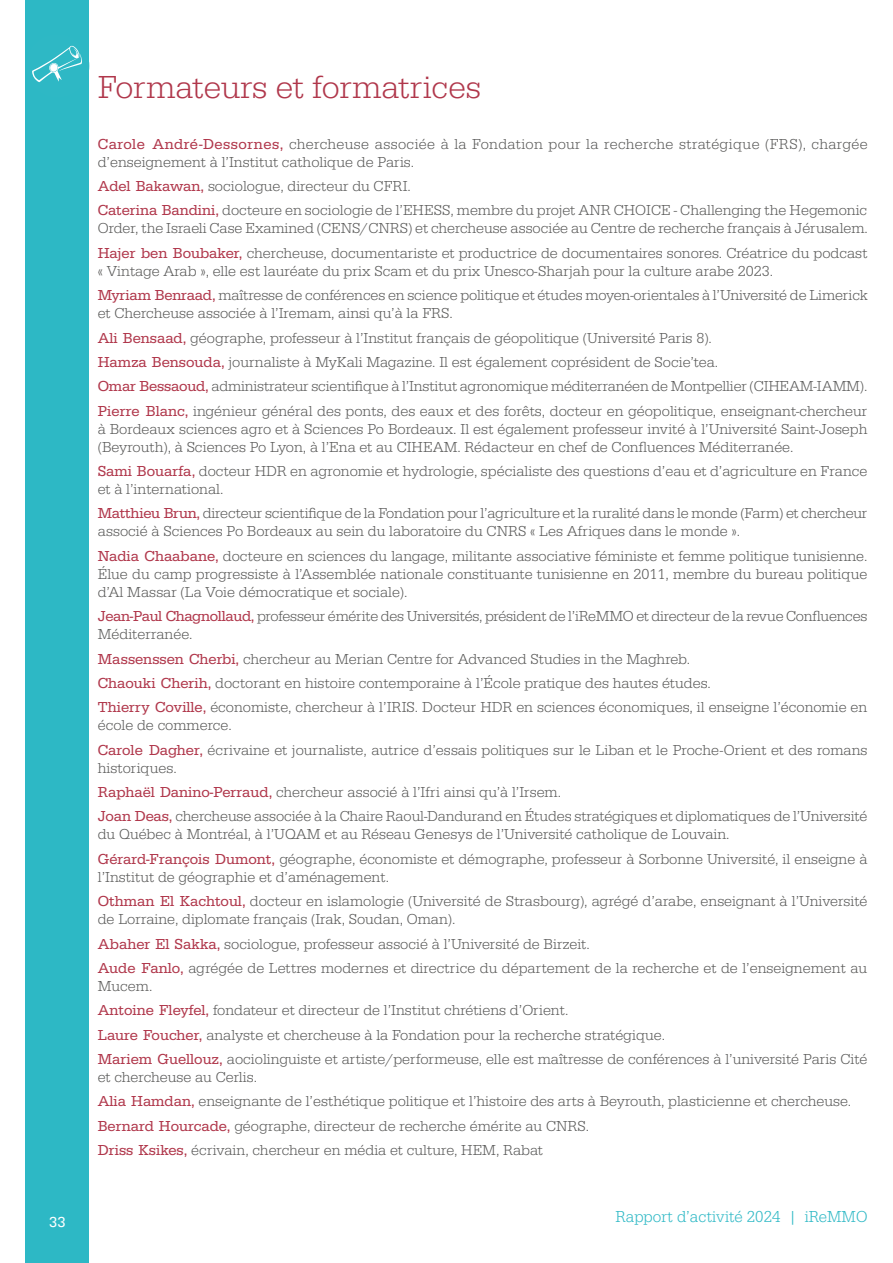
<style>
.page{position:relative;width:893px;height:1263px;background:#fff}
.page>*{position:absolute;margin:0;border:0;box-sizing:border-box;transform-origin:0 0}
.t1{font:300 33px "Egyptienne URW";color:#b0374b}
.t2{font:300 16.5px "Egyptienne URW Nar";color:#2db8c5}
.t3{font:300 15px/24.3px "Egyptienne URW";color:#575756}
.t4{font:15px "Egyptienne URW";color:#fff}
.s1{font-weight:400;color:#b0374b}
</style>
<div class="page">
<div style="left:26px;top:0;width:63px;height:1263px;background:#2db8c5"></div>
<svg style="left:32px;top:45px;width:50px;height:37px"></svg>
<h1 class="t1" style="left:98px;top:68px;width:385px">Formateurs et formatrices</h1>
<p class="t3" style="left:98px;top:135px;width:771px;line-height:18px"><span class="s1">Carole André-Dessornes,</span> chercheuse associée à la Fondation pour la recherche stratégique (FRS), chargée d’enseignement à l’Institut catholique de Paris.</p>
<p class="t3" style="left:98px;top:174px;width:771px"><span class="s1">Adel Bakawan,</span> sociologue, directeur du CFRI.<br><span class="s1">Caterina Bandini,</span> docteure en sociologie de l’EHESS, membre du projet ANR CHOICE - Challenging the Hegemonic</p>
<p class="t3" style="left:98px;top:216px;width:772px">Order, the Israeli Case Examined (CENS/CNRS) et chercheuse associée au Centre de recherche français à Jérusalem.<br><span class="s1">Hajer ben Boubaker,</span> chercheuse, documentariste et productrice de documentaires sonores. Créatrice du podcast</p>
<p class="t3" style="left:98px;top:259px;width:771px">« Vintage Arab », elle est lauréate du prix Scam et du prix Unesco-Sharjah pour la culture arabe 2023.<br><span class="s1">Myriam Benraad,</span> maîtresse de conférences en science politique et études moyen-orientales à l’Université de Limerick</p>
<p class="t3" style="left:98px;top:301px;width:771px">et Chercheuse associée à l’Iremam, ainsi qu’à la FRS.<br><span class="s1">Ali Bensaad,</span> géographe, professeur à l’Institut français de géopolitique (Université Paris 8).<br><span class="s1">Hamza Bensouda,</span> journaliste à MyKali Magazine. Il est également coprésident de Socie’tea.<br><span class="s1">Omar Bessaoud,</span> administrateur scientifique à l’Institut agronomique méditerranéen de Montpellier (CIHEAM-IAMM).<br><span class="s1">Pierre Blanc,</span> ingénieur général des ponts, des eaux et des forêts, docteur en géopolitique, enseignant-chercheur</p>
<p class="t3" style="left:98px;top:420px;width:771px;line-height:18px">à Bordeaux sciences agro et à Sciences Po Bordeaux. Il est également professeur invité à l’Université Saint-Joseph (Beyrouth), à Sciences Po Lyon, à l’Ena et au CIHEAM. Rédacteur en chef de Confluences Méditerranée.</p>
<p class="t3" style="left:98px;top:462px;width:771px;line-height:18px"><span class="s1">Sami Bouarfa,</span> docteur HDR en agronomie et hydrologie, spécialiste des questions d’eau et d’agriculture en France et à l’international.</p>
<p class="t3" style="left:98px;top:505px;width:771px;line-height:18px"><span class="s1">Matthieu Brun,</span> directeur scientifique de la Fondation pour l’agriculture et la ruralité dans le monde (Farm) et chercheur associé à Sciences Po Bordeaux au sein du laboratoire du CNRS « Les Afriques dans le monde ».</p>
<p class="t3" style="left:98px;top:547px;width:771px;line-height:18px;text-align:justify"><span class="s1">Nadia Chaabane,</span> docteure en sciences du langage, militante associative féministe et femme politique tunisienne.<br>Élue du camp progressiste à l’Assemblée nationale constituante tunisienne en 2011, membre du bureau politique d’Al Massar (La Voie démocratique et sociale).</p>
<p class="t3" style="left:98px;top:607px;width:771px;line-height:18px"><span class="s1">Jean-Paul Chagnollaud,</span> professeur émérite des Universités, président de l’iReMMO et directeur de la revue Confluences<br>Méditerranée.</p>
<p class="t3" style="left:98px;top:647px;width:771px"><span class="s1">Massenssen Cherbi,</span> chercheur au Merian Centre for Advanced Studies in the Maghreb.<br><span class="s1">Chaouki Cherih,</span> doctorant en histoire contemporaine à l’École pratique des hautes études.<br><span class="s1">Thierry Coville,</span> économiste, chercheur à l’IRIS. Docteur HDR en sciences économiques, il enseigne l’économie en</p>
<p class="t3" style="left:98px;top:713px;width:771px">école de commerce.<br><span class="s1">Carole Dagher,</span> écrivaine et journaliste, autrice d’essais politiques sur le Liban et le Proche-Orient et des romans</p>
<p class="t3" style="left:98px;top:756px;width:771px">historiques.<br><span class="s1">Raphaël Danino-Perraud,</span> chercheur associé à l’Ifri ainsi qu’à l’Irsem.<br><span class="s1">Joan Deas,</span> chercheuse associée à la Chaire Raoul-Dandurand en Études stratégiques et diplomatiques de l’Université</p>
<p class="t3" style="left:98px;top:822px;width:771px">du Québec à Montréal, à l’UQAM et au Réseau Genesys de l’Université catholique de Louvain.<br><span class="s1">Gérard-François Dumont,</span> géographe, économiste et démographe, professeur à Sorbonne Université, il enseigne à</p>
<p class="t3" style="left:98px;top:865px;width:771px">l’Institut de géographie et d’aménagement.<br><span class="s1">Othman El Kachtoul,</span> docteur en islamologie (Université de Strasbourg), agrégé d’arabe, enseignant à l’Université</p>
<p class="t3" style="left:98px;top:907px;width:771px">de Lorraine, diplomate français (Irak, Soudan, Oman).<br><span class="s1">Abaher El Sakka,</span> sociologue, professeur associé à l’Université de Birzeit.<br><span class="s1">Aude Fanlo,</span> agrégée de Lettres modernes et directrice du département de la recherche et de l’enseignement au</p>
<p class="t3" style="left:98px;top:974px;width:771px">Mucem.<br><span class="s1">Antoine Fleyfel,</span> fondateur et directeur de l’Institut chrétiens d’Orient.<br><span class="s1">Laure Foucher,</span> analyste et chercheuse à la Fondation pour la recherche stratégique.<br><span class="s1">Mariem Guellouz,</span> aociolinguiste et artiste/performeuse, elle est maîtresse de conférences à l’université Paris Cité</p>
<p class="t3" style="left:98px;top:1065px;width:755px">et chercheuse au Cerlis.<br><span class="s1">Alia Hamdan,</span> enseignante de l’esthétique politique et l’histoire des arts à Beyrouth, plasticienne et chercheuse.<br><span class="s1">Bernard Hourcade,</span> géographe, directeur de recherche émérite au CNRS.<br><span class="s1">Driss Ksikes,</span> écrivain, chercheur en média et culture, HEM, Rabat</p>
<p class="t4" style="left:49px;top:1213px;width:18px">33</p>
<p class="t2" style="left:615px;top:1207px;width:253px">Rapport d’activité 2024 | iReMMO</p>
</div>
